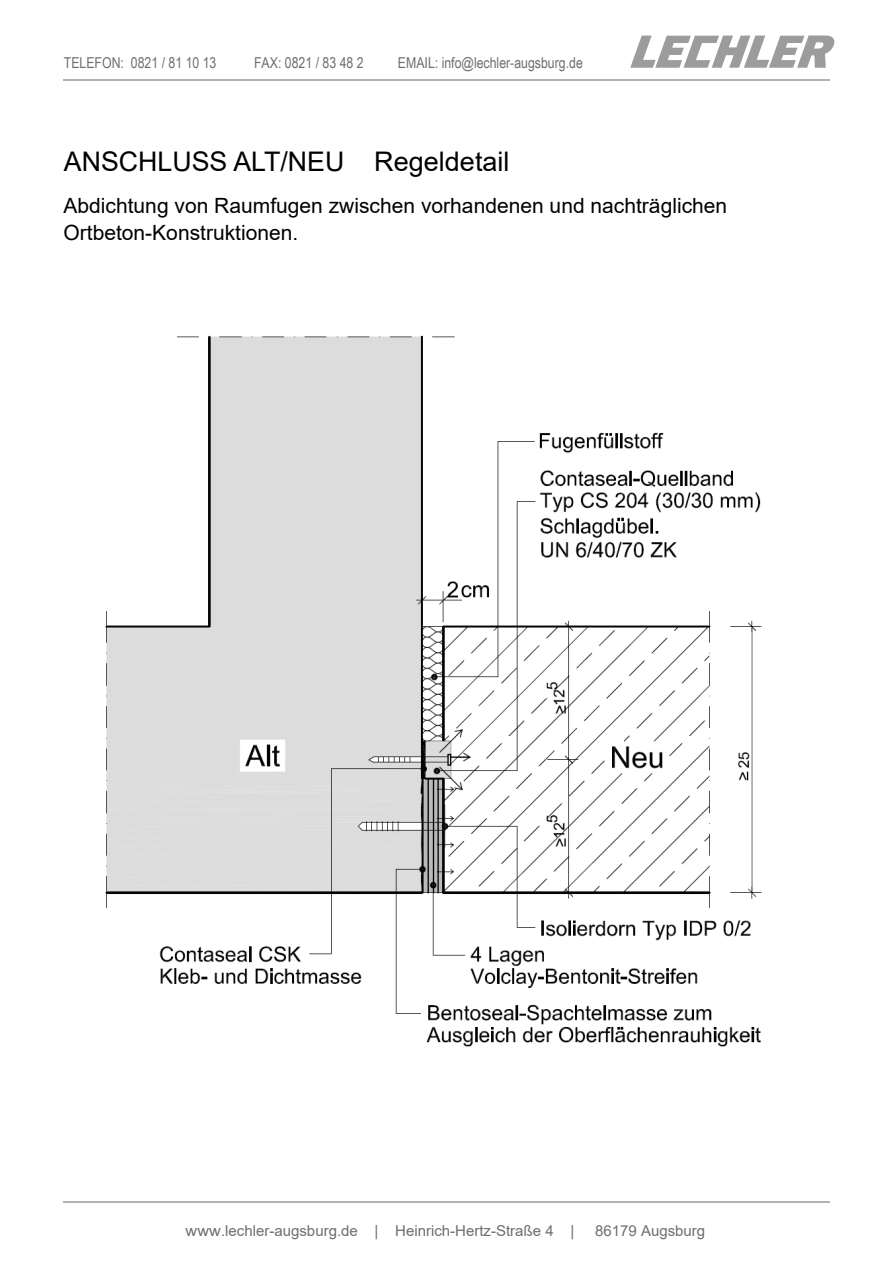
<style>
.page{position:relative;width:894px;height:1263px;background:#fff}
.page>*{position:absolute;margin:0;border:0;box-sizing:border-box;transform-origin:0 0}
.t1{font:27px "Arial";color:#000}
.t2{font:21px/27px "Arial";color:#000}
.t3{font:15px "Arial Narrow";color:#6e6e6e}
.t4{font:15px "Arial";color:#6e6e6e;scale:1.08 1}
.t5{font:15px "Arial";color:#6e6e6e}
</style>
<div class="page">
<svg style="left:630px;top:35px;width:205px;height:33px"></svg>
<hr style="left:64px;top:79px;width:765px;height:2px;background:#b1b2b3">
<hr style="left:64px;top:1201px;width:765px;height:2px;background:#b1b2b3">
<img style="left:105px;top:335px;width:657px;height:712px">
<p class="t3" style="left:64px;top:57px;width:154px">TELEFON: 0821 / 81 10 13</p>
<p class="t3" style="left:254px;top:57px;width:111px">FAX: 0821 / 83 48 2</p>
<p class="t3" style="left:398px;top:57px;width:186px">EMAIL: info@lechler-augsburg.de</p>
<p class="t1" style="left:64px;top:151px;width:447px">ANSCHLUSS ALT/NEU Regeldetail</p>
<p class="t2" style="left:63px;top:194px;width:665px">Abdichtung von Raumfugen zwischen vorhandenen und nachträglichen<br>Ortbeton-Konstruktionen.</p>
<p class="t4" style="left:185px;top:1225px;width:361px">www.lechler-augsburg.de | Heinrich-Hertz-Straße 4 |</p>
<p class="t5" style="left:595px;top:1225px;width:112px">86179 Augsburg</p>
</div>
